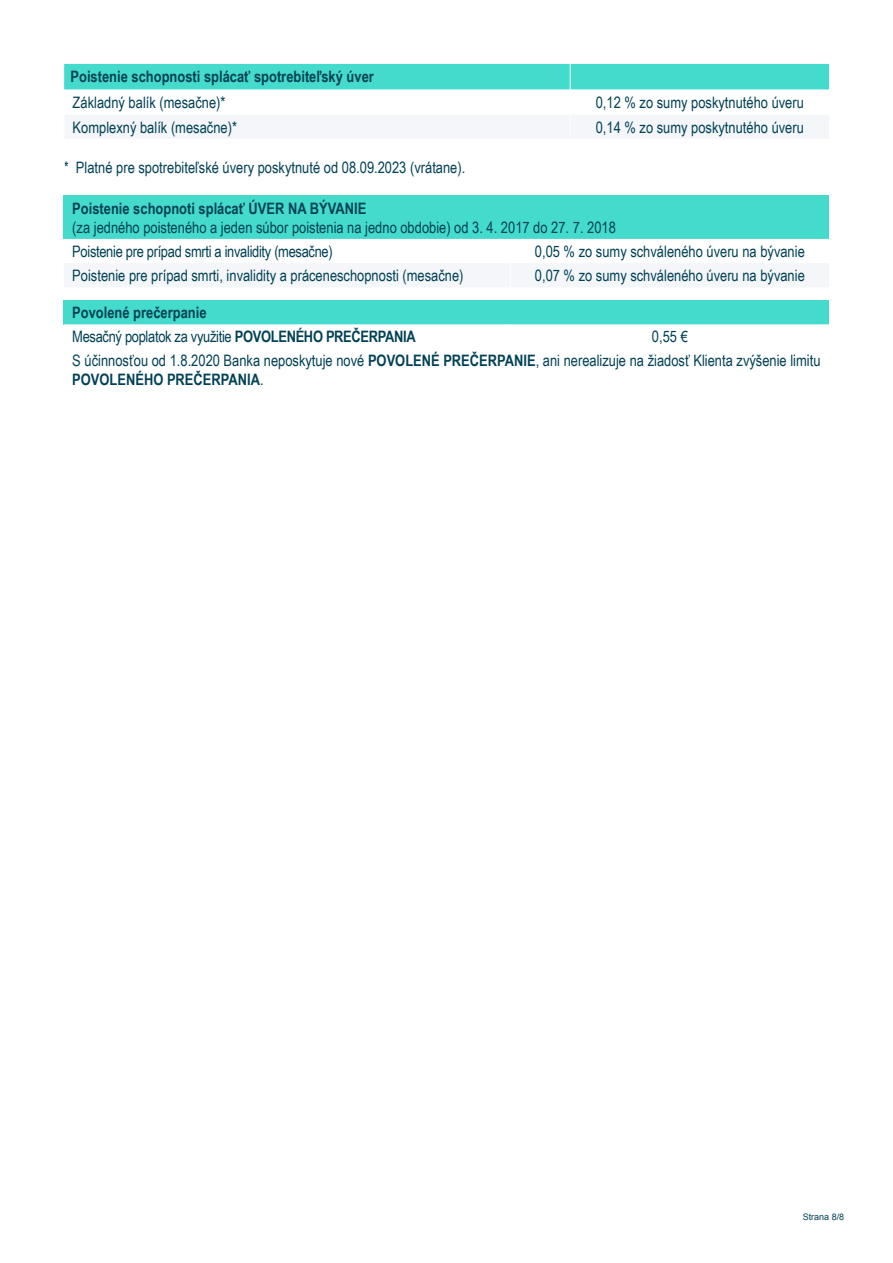
<style>
.page{position:relative;width:893px;height:1263px;background:#fff}
.page>*{position:absolute;margin:0;border:0;box-sizing:border-box;transform-origin:0 0}
.t1{font:15.75px/24.2px "Arial Narrow";color:#004155}
.t2{font:700 15.75px/24.2px "Arial Narrow";color:#004155}
.t3{font:9px "Arial";color:#004155}
.s1{font-weight:400}
.s2{font-weight:700}
</style>
<div class="page">
<svg style="left:64px;top:64px;width:766px;height:74px"></svg>
<div style="left:64px;top:196px;width:765px;height:43px;background:#45dbcc"></div>
<div style="left:64px;top:264px;width:765px;height:23px;background:#f4f6f9"></div>
<div style="left:64px;top:300px;width:765px;height:24px;background:#45dbcc"></div>
<svg style="left:64px;top:324px;width:765px;height:1px"></svg>
<p class="t2" style="left:71px;top:63px;width:305px">Poistenie schopnosti splácať spotrebiteľský úver</p>
<p class="t1" style="left:73px;top:90px;width:154px">Základný balík (mesačne)*</p>
<p class="t1" style="left:596px;top:90px;width:210px">0,12 % zo sumy poskytnutého úveru</p>
<p class="t1" style="left:73px;top:115px;width:166px">Komplexný balík (mesačne)*</p>
<p class="t1" style="left:596px;top:115px;width:210px">0,14 % zo sumy poskytnutého úveru</p>
<p class="t1" style="left:64px;top:155px;width:403px">* Platné pre spotrebiteľské úvery poskytnuté od 08.09.2023 (vrátane).</p>
<p class="t2" style="left:72px;top:195px;width:295px">Poistenie schopnoti splácať ÚVER NA BÝVANIE</p>
<p class="t1" style="left:72px;top:214px;width:545px">(za jedného poisteného a jeden súbor poistenia na jedno obdobie) od 3. 4. 2017 do 27. 7. 2018<br>Poistenie pre prípad smrti a invalidity (mesačne)</p>
<p class="t1" style="left:535px;top:239px;width:271px">0,05 % zo sumy schváleného úveru na bývanie</p>
<p class="t1" style="left:72px;top:263px;width:393px">Poistenie pre prípad smrti, invalidity a práceneschopnosti (mesačne)</p>
<p class="t1" style="left:535px;top:263px;width:271px">0,07 % zo sumy schváleného úveru na bývanie</p>
<p class="t2" style="left:72px;top:300px;width:345px">Povolené prečerpanie<br><span class="s1">Mesačný poplatok za využitie</span> POVOLENÉHO PREČERPANIA</p>
<p class="t1" style="left:72px;top:324px;width:750px;text-indent:580px">0,55 €<br>S účinnosťou od 1.8.2020 Banka neposkytuje nové <span class="s2">POVOLENÉ PREČERPANIE</span>, ani nerealizuje na žiadosť Klienta zvýšenie limitu</p>
<p class="t2" style="left:72px;top:367px;width:193px">POVOLENÉHO PREČERPANIA<span class="s1">.</span></p>
<p class="t3" style="left:803px;top:1211px;width:43px">Strana 8/8</p>
</div>
